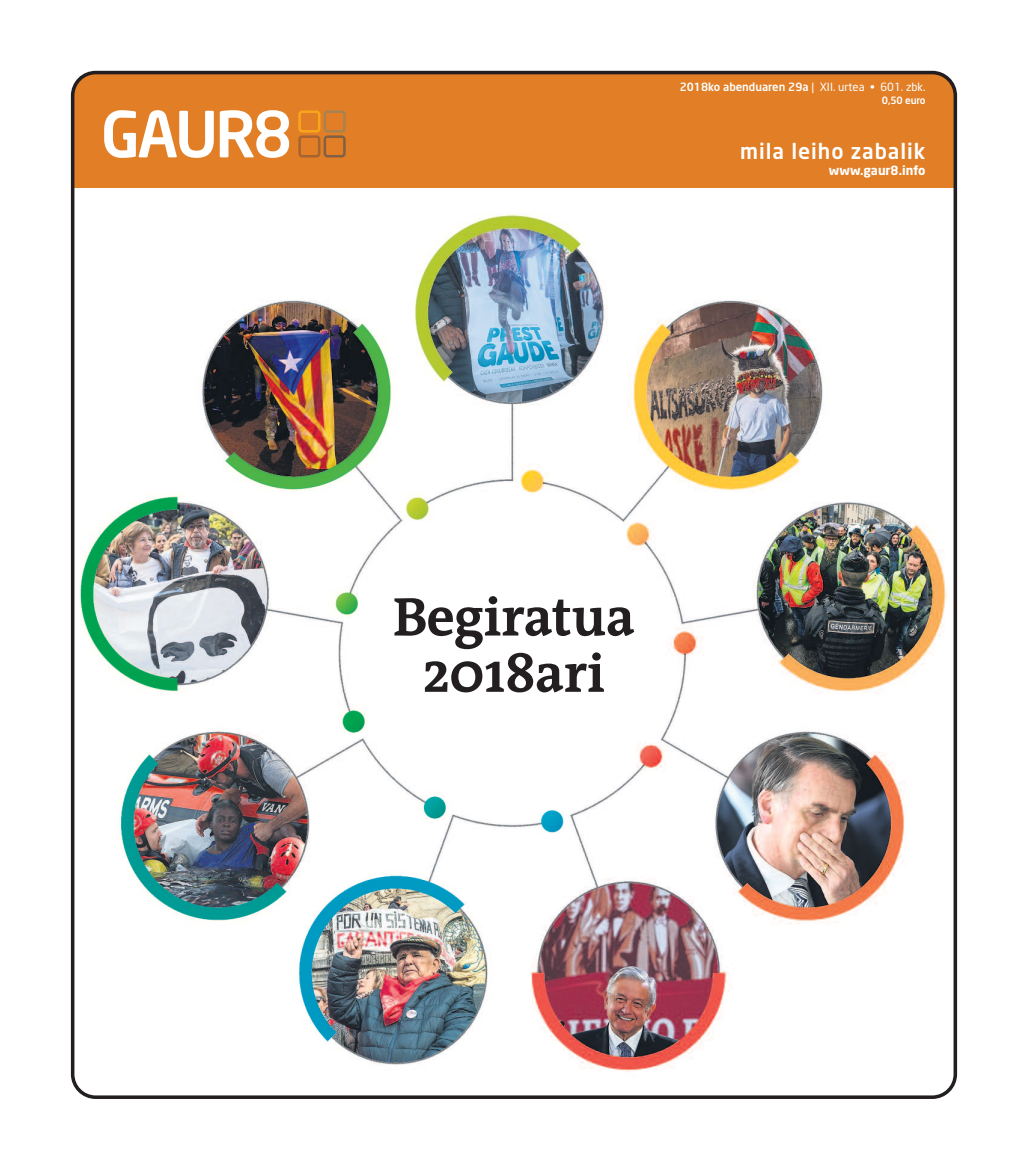
<style>
.page{position:relative;width:1028px;height:1170px;background:#fff}
.page>*{position:absolute;margin:0;border:0;box-sizing:border-box;transform-origin:0 0}
.t1{font:700 55px/56.2px "The Antiqua B7";letter-spacing:-.015em;color:#231f20;text-align:center}
.t2{font:500 21.25px "Neo Sans";letter-spacing:.045em;color:#fff}
.t3{font:700 12.5px "Neo Sans";color:#fff}
.t4{font:500 11.25px "Neo Sans";color:#fff}
.t5{font:500 10px "Neo Sans";letter-spacing:-.02em;color:#fff}
.s1{font-weight:400}
</style>
<div class="page">
<img style="left:71px;top:71px;width:886px;height:1027px">
<p class="t4" style="left:680px;top:82px;width:247px">2018ko abenduaren 29a <span class="s1">| XII. urtea • 601. zbk.</span></p>
<p class="t5" style="left:882px;top:96px;width:45px">0,50 euro</p>
<h2 class="t2" style="left:740px;top:143px;width:187px">mila leiho zabalik</h2>
<p class="t3" style="left:829px;top:165px;width:98px">www.gaur8.info</p>
<h1 class="t1" style="left:393px;top:595px;width:244px">Begiratua<br>2018ari</h1>
</div>
